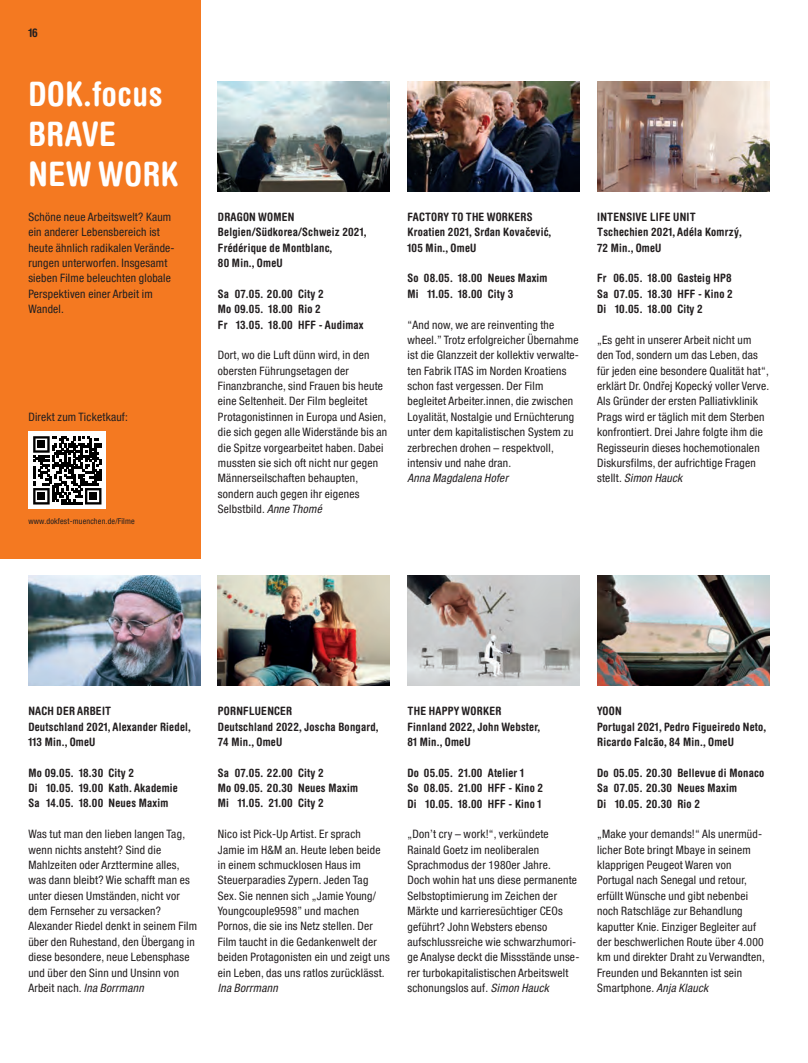
<style>
.page{position:relative;width:808px;height:1063px;background:#fff}
.page>*{position:absolute;margin:0;border:0;box-sizing:border-box;transform-origin:0 0}
.t1{font:700 condensed 33.75px/40px "Helvetica Rounded LT Pro";letter-spacing:.02em;color:#fff}
.t2{font:700 condensed 11.88px "Helvetica Rounded LT Pro";color:#231f20}
.t3{font:condensed 11.5px/15.4px "Helvetica Neue LT Pro";letter-spacing:.02em;color:#231f20}
.t4{font:700 condensed 11.5px/15.4px "Helvetica Rounded LT Pro";letter-spacing:.02em;color:#231f20}
.t5{font:italic condensed 11.5px "Helvetica Neue LT Pro";letter-spacing:.02em;color:#231f20}
.t6{font:condensed 8.12px "Helvetica Neue LT Pro";letter-spacing:.02em;color:#231f20}
.s1{font-style:italic}
</style>
<div class="page">
<div style="left:0;top:0;width:200px;height:558px;background:#f47921"></div>
<img style="left:218px;top:81px;width:172px;height:110px">
<img style="left:407px;top:81px;width:172px;height:110px">
<img style="left:597px;top:81px;width:172px;height:110px">
<img style="left:218px;top:576px;width:172px;height:110px">
<img style="left:28px;top:576px;width:172px;height:110px">
<img style="left:407px;top:576px;width:172px;height:110px">
<img style="left:597px;top:576px;width:172px;height:110px">
<div style="left:28px;top:431px;width:78px;height:78px;background:#fff"></div>
<svg style="left:33px;top:436px;width:69px;height:69px"></svg>
<div style="left:38px;top:493px;width:7px;height:7px;background:#000"></div>
<div style="left:38px;top:441px;width:7px;height:7px;background:#000"></div>
<div style="left:90px;top:493px;width:7px;height:7px;background:#000"></div>
<p class="t2" style="left:28px;top:26px;width:11px">16</p>
<h1 class="t1" style="left:28px;top:74px;width:152px">DOK.focus<br>BRAVE<br>NEW WORK</h1>
<p class="t3" style="left:28px;top:209px;width:148px">Schöne neue Arbeitswelt? Kaum ein anderer Lebensbereich ist heute ähnlich radikalen Verände&shy;rungen unterworfen. Insgesamt sieben Filme beleuchten globale<br>Perspektiven einer Arbeit im<br>Wandel.</p>
<p class="t3" style="left:28px;top:409px;width:101px">Direkt zum Ticketkauf:</p>
<p class="t6" style="left:28px;top:517px;width:108px">www.dokfest-muenchen.de/Filme</p>
<p class="t4" style="left:218px;top:209px;width:150px">DRAGON WOMEN<br>Belgien/Südkorea/Schweiz 2021,<br>Frédérique de Montblanc,<br>80 Min., OmeU</p>
<p class="t4" style="left:218px;top:286px;width:147px">Sa 07.05. 20.00 City 2<br>Mo 09.05. 18.00 Rio 2<br>Fr 13.05. 18.00 HFF - Audimax</p>
<p class="t3" style="left:218px;top:347px;width:171px">Dort, wo die Luft dünn wird, in den obersten Führungsetagen der Finanzbranche, sind Frauen bis heute eine Seltenheit. Der Film begleitet Protagonistinnen in Europa und Asien, die sich gegen alle Widerstände bis an die Spitze vorgearbeitet haben. Dabei mussten sie sich oft nicht nur gegen Männerseilschaften behaupten, sondern auch gegen ihr eigenes Selbstbild. <span class="s1">Anne Thomé</span></p>
<p class="t4" style="left:407px;top:209px;width:145px">FACTORY TO THE WORKERS<br>Kroatien 2021, Srđan Kovačević,<br>105 Min., OmeU</p>
<p class="t4" style="left:407px;top:270px;width:142px">So 08.05. 18.00 Neues Maxim<br>Mi 11.05. 18.00 City 3</p>
<p class="t3" style="left:407px;top:317px;width:173px">“And now, we are reinventing the wheel.” Trotz erfolgreicher Übernahme ist die Glanzzeit der kollektiv verwalte&shy;ten Fabrik ITAS im Norden Kroatiens schon fast vergessen. Der Film begleitet Arbeiter.innen, die zwischen Loyalität, Nostalgie und Ernüchterung unter dem kapitalistischen System zu zerbrechen drohen – respektvoll, intensiv und nahe dran.</p>
<p class="t5" style="left:407px;top:472px;width:102px">Anna Magdalena Hofer</p>
<p class="t4" style="left:597px;top:209px;width:146px">INTENSIVE LIFE UNIT<br>Tschechien 2021, Adéla Komrzý,<br>72 Min., OmeU</p>
<p class="t4" style="left:597px;top:270px;width:137px;text-align:justify">Fr 06.05. 18.00 Gasteig HP8<br>Sa 07.05. 18.30 HFF - Kino 2<br>Di 10.05. 18.00 City 2</p>
<p class="t3" style="left:597px;top:332px;width:174px">„Es geht in unserer Arbeit nicht um den Tod, sondern um das Leben, das für jeden eine besondere Qualität hat“, erklärt Dr. Ondřej Kopecký voller Verve.<br>Als Gründer der ersten Palliativklinik Prags wird er täglich mit dem Sterben konfrontiert. Drei Jahre folgte ihm die Regisseurin dieses hochemotionalen Diskursfilms, der aufrichtige Fragen stellt. <span class="s1">Simon Hauck</span></p>
<p class="t4" style="left:28px;top:703px;width:164px">NACH DER ARBEIT<br>Deutschland 2021, Alexander Riedel,<br>113 Min., OmeU</p>
<p class="t4" style="left:28px;top:765px;width:151px">Mo 09.05. 18.30 City 2<br>Di 10.05. 19.00 Kath. Akademie<br>Sa 14.05. 18.00 Neues Maxim</p>
<p class="t3" style="left:28px;top:826px;width:170px">Was tut man den lieben langen Tag, wenn nichts ansteht? Sind die<br>Mahlzeiten oder Arzttermine alles, was dann bleibt? Wie schafft man es unter diesen Umständen, nicht vor dem Fernseher zu versacken?<br>Alexander Riedel denkt in seinem Film über den Ruhestand, den Übergang in diese besondere, neue Lebensphase und über den Sinn und Unsinn von<br>Arbeit nach. <span class="s1">Ina Borrmann</span></p>
<p class="t4" style="left:218px;top:703px;width:162px">PORNFLUENCER<br>Deutschland 2022, Joscha Bongard,<br>74 Min., OmeU</p>
<p class="t4" style="left:218px;top:765px;width:142px">Sa 07.05. 22.00 City 2<br>Mo 09.05. 20.30 Neues Maxim<br>Mi 11.05. 21.00 City 2</p>
<p class="t3" style="left:218px;top:826px;width:173px">Nico ist Pick-Up Artist. Er sprach Jamie im H&amp;M an. Heute leben beide in einem schmucklosen Haus im Steuerparadies Zypern. Jeden Tag Sex. Sie nennen sich „Jamie Young/ Youngcouple9598” und machen Pornos, die sie ins Netz stellen. Der Film taucht in die Gedankenwelt der beiden Protagonisten ein und zeigt uns ein Leben, das uns ratlos zurücklässt.</p>
<p class="t5" style="left:218px;top:981px;width:61px">Ina Borrmann</p>
<p class="t4" style="left:407px;top:703px;width:134px">THE HAPPY WORKER<br>Finnland 2022, John Webster,<br>81 Min., OmeU</p>
<p class="t4" style="left:407px;top:765px;width:137px">Do 05.05. 21.00 Atelier 1<br>So 08.05. 21.00 HFF - Kino 2<br>Di 10.05. 18.00 HFF - Kino 1</p>
<p class="t3" style="left:407px;top:826px;width:173px">„Don’t cry – work!“, verkündete Rainald Goetz im neoliberalen Sprachmodus der 1980er Jahre.<br>Doch wohin hat uns diese permanente Selbstoptimierung im Zeichen der Märkte und karrieresüchtiger CEOs geführt? John Websters ebenso aufschlussreiche wie schwarzhumori&shy;ge Analyse deckt die Missstände unse&shy;rer turbokapitalistischen Arbeitswelt schonungslos auf. <span class="s1">Simon Hauck</span></p>
<p class="t4" style="left:597px;top:703px;width:171px">YOON<br>Portugal 2021, Pedro Figueiredo Neto,<br>Ricardo Falcão, 84 Min., OmeU</p>
<p class="t4" style="left:597px;top:765px;width:169px">Do 05.05. 20.30 Bellevue di Monaco<br>Sa 07.05. 20.30 Neues Maxim<br>Di 10.05. 20.30 Rio 2</p>
<p class="t3" style="left:597px;top:826px;width:169px">„Make your demands!“ Als unermüd&shy;licher Bote bringt Mbaye in seinem klapprigen Peugeot Waren von Portugal nach Senegal und retour, erfüllt Wünsche und gibt nebenbei noch Ratschläge zur Behandlung kaputter Knie. Einziger Begleiter auf der beschwerlichen Route über 4.000 km und direkter Draht zu Verwandten, Freunden und Bekannten ist sein Smartphone. <span class="s1">Anja Klauck</span></p>
</div>
